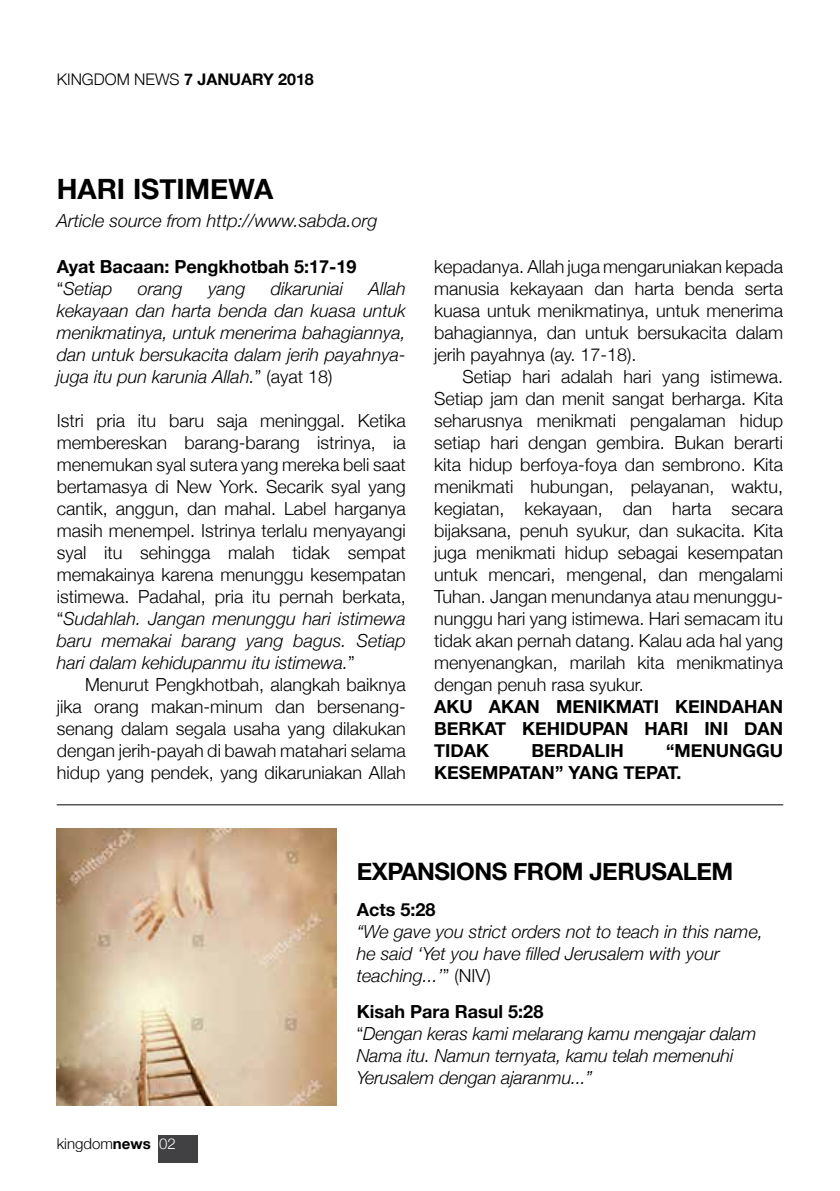
<style>
.page{position:relative;width:840px;height:1191px;background:#fff}
.page>*{position:absolute;margin:0;border:0;box-sizing:border-box;transform-origin:0 0}
.t1{font:700 28px "Helvetica Neue";color:#000}
.t2{font:700 24px "Helvetica Neue";letter-spacing:-.02em;color:#000}
.t3{font:300 18px/22px "Helvetica Neue";color:#000;text-align:justify}
.t4{font:italic 300 18px/22px "Helvetica Neue";color:#000}
.t5{font:700 18px/22px "Helvetica Neue";color:#000}
.t6{font:700 16px "Helvetica Neue";color:#000}
.t7{font:300 15px "Helvetica Neue";color:#000}
.s1{font-weight:300}
.s2{font-weight:300;font-style:italic}
.s3{font-style:normal}
.s4{font-style:italic}
.s5{font-weight:700}
.s6{color:#fff}
.s7{font-weight:700;font-style:normal}
</style>
<div class="page">
<div style="left:158px;top:1135px;width:39px;height:27px;background:#414042"></div>
<img style="left:57px;top:828px;width:279px;height:278px">
<hr style="left:57px;top:804px;width:725px;height:1px;background:#000">
<p class="t6" style="left:57px;top:67px;width:258px"><span class="s1">Kingdom News</span> 7 January 2018</p>
<h1 class="t1" style="left:57px;top:167px;width:218px">Hari Istimewa</h1>
<p class="t4" style="left:57px;top:208px;width:322px">Article source from http://www.sabda.org</p>
<p class="t5" style="left:57px;top:256px;width:301px">Ayat Bacaan: Pengkhotbah 5:17-19 <span class="s1">“</span><span class="s2">Setiap</span></p>
<p class="t4" style="left:57px;top:276px;width:350px;text-align:justify;text-indent:312px">Allah kekayaan dan harta benda dan kuasa untuk menikmatinya, untuk menerima bahagiannya, dan untuk bersukacita dalam jerih payahnya&shy;juga itu pun karunia Allah.<span class="s3">” (ayat 18)</span></p>
<p class="t3" style="left:57px;top:408px;width:350px">Istri pria itu baru saja meninggal. Ketika membereskan barang-barang istrinya, ia menemukan syal sutera yang mereka beli saat bertamasya di New York. Secarik syal yang cantik, anggun, dan mahal. Label harganya masih menempel. Istrinya terlalu menyayangi syal itu sehingga malah tidak sempat memakainya karena menunggu kesempatan istimewa. Padahal, pria itu pernah berkata, “<span class="s4">Sudahlah. Jangan menunggu hari istimewa baru memakai barang yang bagus. Setiap hari dalam kehidupanmu itu istimewa.</span>”</p>
<p class="t3" style="left:57px;top:672px;width:350px;text-indent:28px">Menurut Pengkhotbah, alangkah baiknya jika orang makan-minum dan bersenang&shy;senang dalam segala usaha yang dilakukan dengan jerih-payah di bawah matahari selama hidup yang pendek, yang dikaruniakan Allah</p>
<p class="t4" style="left:138px;top:276px;width:46px">orang</p>
<p class="t4" style="left:208px;top:276px;width:39px">yang</p>
<p class="t4" style="left:271px;top:276px;width:74px">dikaruniai</p>
<p class="t3" style="left:434px;top:254px;width:350px">kepadanya. Allah juga mengaruniakan kepada manusia kekayaan dan harta benda serta kuasa untuk menikmatinya, untuk menerima bahagiannya, dan untuk bersukacita dalam jerih payahnya (ay. 17-18).</p>
<p class="t3" style="left:434px;top:364px;width:350px;text-indent:28px">Setiap hari adalah hari yang istimewa.<br>Setiap jam dan menit sangat berharga. Kita seharusnya menikmati pengalaman hidup setiap hari dengan gembira. Bukan berarti kita hidup berfoya-foya dan sembrono. Kita menikmati hubungan, pelayanan, waktu, kegiatan, kekayaan, dan harta secara bijaksana, penuh syukur, dan sukacita. Kita juga menikmati hidup sebagai kesempatan untuk mencari, mengenal, dan mengalami Tuhan. Jangan menundanya atau menunggu&shy;nunggu hari yang istimewa. Hari semacam itu tidak akan pernah datang. Kalau ada hal yang menyenangkan, marilah kita menikmatinya dengan penuh rasa syukur.</p>
<p class="t5" style="left:434px;top:695px;width:94px">AKU AKAN</p>
<p class="t5" style="left:555px;top:695px;width:13px">MENI</p>
<p class="t5" style="left:602px;top:695px;width:25px">KMATI</p>
<p class="t5" style="left:674px;top:695px;width:96px">KEIN DAHAN</p>
<p class="t5" style="left:434px;top:717px;width:63px">BERKAT</p>
<p class="t5" style="left:522px;top:717px;width:94px">KEHIDUPAN</p>
<p class="t5" style="left:644px;top:717px;width:25px">HARI</p>
<p class="t5" style="left:704px;top:717px;width:9px">INI</p>
<p class="t5" style="left:743px;top:717px;width:27px">DAN</p>
<p class="t5" style="left:434px;top:739px;width:56px">TI DAK</p>
<p class="t5" style="left:531px;top:739px;width:94px">BERDALIH</p>
<p class="t5" style="left:665px;top:739px;width:23px">“MENUN</p>
<p class="t5" style="left:742px;top:739px;width:40px">GGU</p>
<p class="t5" style="left:434px;top:761px;width:27px">KESEM</p>
<p class="t5" style="left:498px;top:761px;width:23px">PATAN</p>
<p class="t5" style="left:554px;top:761px;width:27px">” YAN</p>
<p class="t5" style="left:604px;top:761px;width:78px">G TE PAT.</p>
<p class="t7" style="left:57px;top:1131px;width:120px">kingdom<span class="s5">news</span> <span class="s6">02</span></p>
<h2 class="t2" style="left:356px;top:852px;width:59px">EXPANSI</h2>
<h2 class="t2" style="left:456px;top:852px;width:278px">ONS from j erusalem</h2>
<p class="t5" style="left:356px;top:899px;width:80px">Acts 5:28</p>
<p class="t4" style="left:356px;top:919px;width:407px">“We gave you strict orders not to teach in this name, he said ‘Yet you have filled Jerusalem with your teaching...’<span class="s3">” (NIV)</span></p>
<p class="t4" style="left:356px;top:999px;width:401px"><span class="s7">Kisah Para Rasul 5:28<br></span><span class="s3">“</span>Dengan keras kami melarang kamu mengajar dalam Nama itu. Namun ternyata, kamu telah memenuhi Yerusalem dengan ajaranmu...”</p>
</div>
